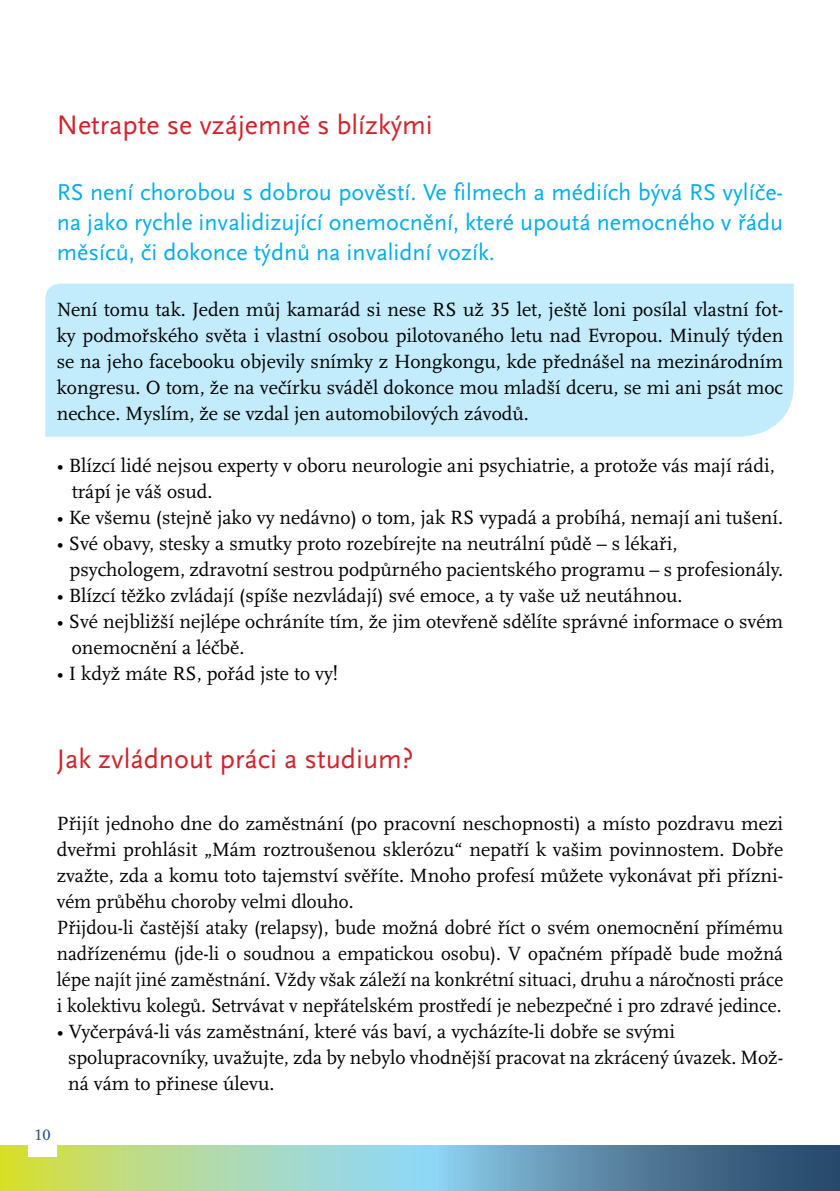
<style>
.page{position:relative;width:840px;height:1191px;background:#fff}
.page>*{position:absolute;margin:0;border:0;box-sizing:border-box;transform-origin:0 0}
.t1{font:28px "Scala Sans CELF";color:#d2232a}
.t2{font:24px/30px "Scala Sans CELF";color:#00aeef;text-align:justify}
.t3{font:20px/26px "Scala CELF";color:#000}
.t4{font:16px "Scala CELF";color:#204c83}
</style>
<div class="page">
<div style="left:45px;top:283px;width:748px;height:154px;background:#c2ebfb"></div>
<svg style="left:0;top:1145px;width:839px;height:46px;background:#84afa3"></svg>
<div style="left:28px;top:1128px;width:29px;height:29px;background:#fff"></div>
<h1 class="t1" style="left:57px;top:108px;width:377px">Netrapte se vzájemně s blízkými</h1>
<p class="t2" style="left:57px;top:177px;width:727px">RS není chorobou s dobrou pověstí. Ve filmech a médiích bývá RS vylíče&shy;na jako rychle invalidizující onemocnění, které upoutá nemocného v řádu měsíců, či dokonce týdnů na invalidní vozík.</p>
<p class="t3" style="left:57px;top:296px;width:727px;text-align:justify">Není tomu tak. Jeden můj kamarád si nese RS už 35 let, ještě loni posílal vlastní fot&shy;ky podmořského světa i vlastní osobou pilotovaného letu nad Evropou. Minulý týden se na jeho facebooku objevily snímky z Hongkongu, kde přednášel na mezinárodním kongresu. O tom, že na večírku sváděl dokonce mou mladší dceru, se mi ani psát moc nechce. Myslím, že se vzdal jen automobilových závodů.</p>
<p class="t3" style="left:72px;top:452px;width:704px;text-indent:-15px">• Blízcí lidé nejsou experty v oboru neurologie ani psychiatrie, a protože vás mají rádi, trápí je váš osud.</p>
<p class="t3" style="left:57px;top:504px;width:727px">• Ke všemu (stejně jako vy nedávno) o tom, jak RS vypadá a probíhá, nemají ani tušení.</p>
<p class="t3" style="left:70px;top:530px;width:714px;text-indent:-13px">• Své obavy, stesky a smutky proto rozebírejte na neutrální půdě – s lékaři, psychologem, zdravotní sestrou podpůrného pacientského programu – s profesionály.</p>
<p class="t3" style="left:57px;top:582px;width:627px">• Blízcí těžko zvládají (spíše nezvládají) své emoce, a ty vaše už neutáhnou.</p>
<p class="t3" style="left:72px;top:608px;width:712px;text-indent:-15px">• Své nejbližší nejlépe ochráníte tím, že jim otevřeně sdělíte správné informace o svém onemocnění a léčbě.</p>
<p class="t3" style="left:57px;top:660px;width:283px">• I když máte RS, pořád jste to vy!</p>
<h1 class="t1" style="left:57px;top:742px;width:358px">Jak zvládnout práci a studium?</h1>
<p class="t3" style="left:57px;top:810px;width:727px">Přijít jednoho dne do zaměstnání (po pracovní neschopnosti) a místo pozdravu mezi dveřmi prohlásit „Mám roztroušenou sklerózu“ nepatří k vašim povinnostem. Dobře zvažte, zda a komu toto tajemství svěříte. Mnoho profesí můžete vykonávat při přízni&shy;vém průběhu choroby velmi dlouho.<br>Přijdou-li častější ataky (relapsy), bude možná dobré říct o svém onemocnění přímému nadřízenému (jde-li o soudnou a empatickou osobu). V opačném případě bude možná lépe najít jiné zaměstnání. Vždy však záleží na konkrétní situaci, druhu a náročnosti práce i kolektivu kolegů. Setrvávat v nepřátelském prostředí je nebezpečné i pro zdravé jedince.</p>
<p class="t3" style="left:68px;top:1018px;width:716px;text-indent:-11px">• Vyčerpává-li vás zaměstnání, které vás baví, a vycházíte-li dobře se svými spolupracovníky, uvažujte, zda by nebylo vhodnější pracovat na zkrácený úvazek. Mož&shy;ná vám to přinese úlevu.</p>
<p class="t4" style="left:35px;top:1125px;width:17px">10</p>
</div>
